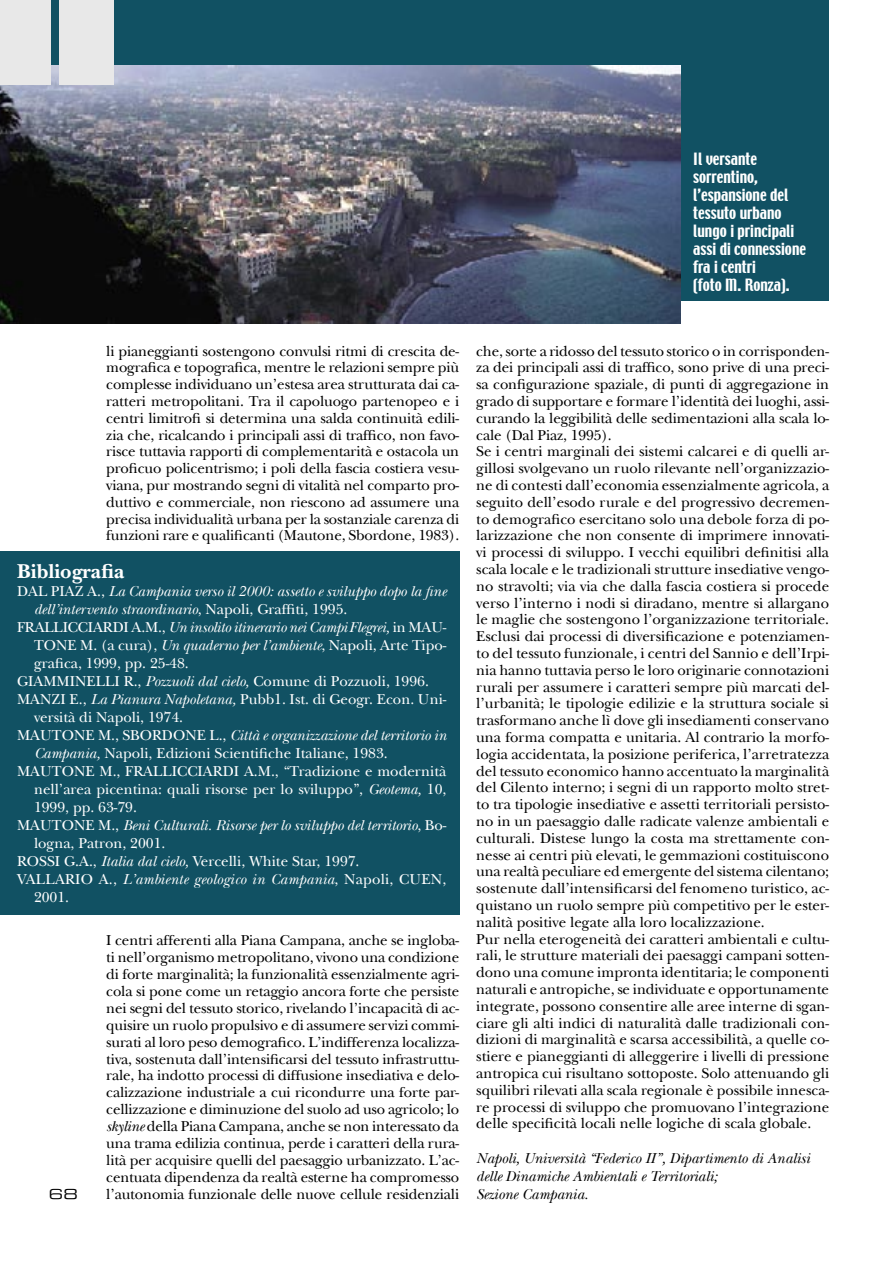
<style>
.page{position:relative;width:893px;height:1263px;background:#fff}
.page>*{position:absolute;margin:0;border:0;box-sizing:border-box;transform-origin:0 0}
.t1{font:700 21px "New Baskerville";color:#fff}
.t2{font:15px/16.8px "New Baskerville";color:#000;text-align:justify}
.t3{font:15px "New Baskerville";color:#fff}
.t4{font:italic 15px "New Baskerville";color:#fff}
.t5{font:15px/18px "Techno";color:#fff}
.t6{font:italic 15px/18px "New Baskerville";color:#000}
.t7{font:13.5px "Eurostile Extended Two";color:#000;scale:1.11 1}
.s1{font-style:normal}
.s2{font-style:italic}
</style>
<div class="page">
<div style="left:0;top:0;width:829px;height:300px;background:#115163"></div>
<img style="left:0;top:66px;width:680px;height:258px">
<div style="left:60px;top:0;width:54px;height:85px;background:#e8e8e8"></div>
<div style="left:0;top:0;width:51px;height:85px;background:#e8e8e8"></div>
<div style="left:0;top:552px;width:459px;height:363px;background:#115163"></div>
<p class="t5" style="left:693px;top:151px;width:114px">Il versante sorrentino, l’espansione del tessuto urbano lungo i principali assi di connessione fra i centri<br>(foto M. Ronza).</p>
<p class="t2" style="left:106px;top:342px;width:355px">li pianeggianti sostengono convulsi ritmi di crescita de&shy;mografica e topografica, mentre le relazioni sempre più complesse individuano un’estesa area strutturata dai ca&shy;ratteri metropolitani. Tra il capoluogo partenopeo e i centri limitrofi si determina una salda continuità edili&shy;zia che, ricalcando i principali assi di traffico, non favo&shy;risce tuttavia rapporti di complementarità e ostacola un proficuo policentrismo; i poli della fascia costiera vesu&shy;viana, pur mostrando segni di vitalità nel comparto pro&shy;duttivo e commerciale, non riescono ad assumere una precisa individualità urbana per la sostanziale carenza di funzioni rare e qualificanti (Mautone, Sbordone, 1983).</p>
<h1 class="t1" style="left:17px;top:559px;width:109px">Bibliografia</h1>
<p class="t4" style="left:17px;top:583px;width:431px"><span class="s1">DAL PIAZ A.,</span> La Campania verso il 2000: assetto e sviluppo dopo la fine</p>
<p class="t4" style="left:34px;top:601px;width:315px">dell’intervento straordinario<span class="s1">, Napoli, Graffiti, 1995.</span></p>
<p class="t4" style="left:17px;top:619px;width:431px"><span class="s1">FRALLICCIARDI A.M.,</span> Un insolito itinerario nei Campi Flegrei, <span class="s1">in MAU-</span></p>
<p class="t3" style="left:34px;top:636px;width:414px">TONE M. (a cura), <span class="s2">Un quaderno per l’ambiente</span>, Napoli, Arte Tipo-</p>
<p class="t3" style="left:34px;top:654px;width:156px">grafica, 1999, pp. 25-48.</p>
<p class="t3" style="left:17px;top:672px;width:413px">GIAMMINELLI R., <span class="s2">Pozzuoli dal cielo,</span> Comune di Pozzuoli, 1996.</p>
<p class="t3" style="left:17px;top:690px;width:431px">MANZI E., <span class="s2">La Pianura Napoletana,</span> Pubb1. Ist. di Geogr. Econ. Uni-</p>
<p class="t3" style="left:34px;top:708px;width:151px">versità di Napoli, 1974.</p>
<p class="t4" style="left:17px;top:727px;width:431px"><span class="s1">MAUTONE M., SBORDONE L.,</span> Città e organizzazione del territorio in</p>
<p class="t3" style="left:34px;top:744px;width:355px"><span class="s2">Campania,</span> Napoli, Edizioni Scientifiche Italiane, 1983.</p>
<p class="t3" style="left:17px;top:762px;width:431px">MAUTONE M., FRALLICCIARDI A.M., “Tradizione e modernità</p>
<p class="t3" style="left:34px;top:780px;width:414px">nell’area picentina: quali risorse per lo sviluppo”, <span class="s2">Geotema,</span> 10,</p>
<p class="t3" style="left:34px;top:798px;width:104px">1999, pp. 63-79.</p>
<p class="t4" style="left:17px;top:817px;width:431px"><span class="s1">MAUTONE M.,</span> Beni Culturali. Risorse per lo sviluppo del territorio<span class="s1">, Bo-</span></p>
<p class="t3" style="left:34px;top:834px;width:133px">logna, Patron, 2001.</p>
<p class="t3" style="left:17px;top:852px;width:344px">ROSSI G.A., <span class="s2">Italia dal cielo,</span> Vercelli, White Star, 1997.</p>
<p class="t4" style="left:17px;top:871px;width:431px"><span class="s1">VALLARIO A.,</span> L’ambiente geologico in Campania<span class="s1">, Napoli, CUEN,</span></p>
<p class="t3" style="left:34px;top:888px;width:37px">2001.</p>
<p class="t7" style="left:49px;top:1185px;width:28px">68</p>
<p class="t2" style="left:106px;top:932px;width:354px">I centri afferenti alla Piana Campana, anche se ingloba&shy;ti nell’organismo metropolitano, vivono una condizione di forte marginalità; la funzionalità essenzialmente agri&shy;cola si pone come un retaggio ancora forte che persiste nei segni del tessuto storico, rivelando l’incapacità di ac&shy;quisire un ruolo propulsivo e di assumere servizi commi&shy;surati al loro peso demografico. L’indifferenza localizza&shy;tiva, sostenuta dall’intensificarsi del tessuto infrastruttu&shy;rale, ha indotto processi di diffusione insediativa e delo&shy;calizzazione industriale a cui ricondurre una forte par&shy;cellizzazione e diminuzione del suolo ad uso agricolo; lo <span class="s2">skyline</span> della Piana Campana, anche se non interessato da una trama edilizia continua, perde i caratteri della rura&shy;lità per acquisire quelli del paesaggio urbanizzato. L’ac&shy;centuata dipendenza da realtà esterne ha compromesso l’autonomia funzionale delle nuove cellule residenziali</p>
<p class="t2" style="left:476px;top:342px;width:355px;text-align:left">che, sorte a ridosso del tessuto storico o in corrisponden&shy;za dei principali assi di traffico, sono prive di una preci&shy;sa configurazione spaziale, di punti di aggregazione in grado di supportare e formare l’identità dei luoghi, assi&shy;curando la leggibilità delle sedimentazioni alla scala lo&shy;cale (Dal Piaz, 1995).<br>Se i centri marginali dei sistemi calcarei e di quelli ar&shy;gillosi svolgevano un ruolo rilevante nell’organizzazio&shy;ne di contesti dall’economia essenzialmente agricola, a seguito dell’esodo rurale e del progressivo decremen&shy;to demografico esercitano solo una debole forza di po&shy;larizzazione che non consente di imprimere innovati&shy;vi processi di sviluppo. I vecchi equilibri definitisi alla scala locale e le tradizionali strutture insediative vengo&shy;no stravolti; via via che dalla fascia costiera si procede verso l’interno i nodi si diradano, mentre si allargano le maglie che sostengono l’organizzazione territoriale.<br>Esclusi dai processi di diversificazione e potenziamen&shy;to del tessuto funzionale, i centri del Sannio e dell’Irpi&shy;nia hanno tuttavia perso le loro originarie connotazioni rurali per assumere i caratteri sempre più marcati del&shy;l’urbanità; le tipologie edilizie e la struttura sociale si trasformano anche lì dove gli insediamenti conservano una forma compatta e unitaria. Al contrario la morfo&shy;logia accidentata, la posizione periferica, l’arretratezza del tessuto economico hanno accentuato la marginalità del Cilento interno; i segni di un rapporto molto stret&shy;to tra tipologie insediative e assetti territoriali persisto&shy;no in un paesaggio dalle radicate valenze ambientali e culturali. Distese lungo la costa ma strettamente con&shy;nesse ai centri più elevati, le gemmazioni costituiscono una realtà peculiare ed emergente del sistema cilentano; sostenute dall’intensificarsi del fenomeno turistico, ac&shy;quistano un ruolo sempre più competitivo per le ester&shy;nalità positive legate alla loro localizzazione.<br>Pur nella eterogeneità dei caratteri ambientali e cultu&shy;rali, le strutture materiali dei paesaggi campani sotten&shy;dono una comune impronta identitaria; le componenti naturali e antropiche, se individuate e opportunamente integrate, possono consentire alle aree interne di sgan&shy;ciare gli alti indici di naturalità dalle tradizionali con&shy;dizioni di marginalità e scarsa accessibilità, a quelle co&shy;stiere e pianeggianti di alleggerire i livelli di pressione antropica cui risultano sottoposte. Solo attenuando gli squilibri rilevati alla scala regionale è possibile innesca&shy;re processi di sviluppo che promuovano l’integrazione delle specificità locali nelle logiche di scala globale.</p>
<p class="t6" style="left:476px;top:1149px;width:335px">Napoli, Università “Federico II”, Dipartimento di Analisi delle Dinamiche Ambientali e Territoriali;<br>Sezione Campania.</p>
</div>
